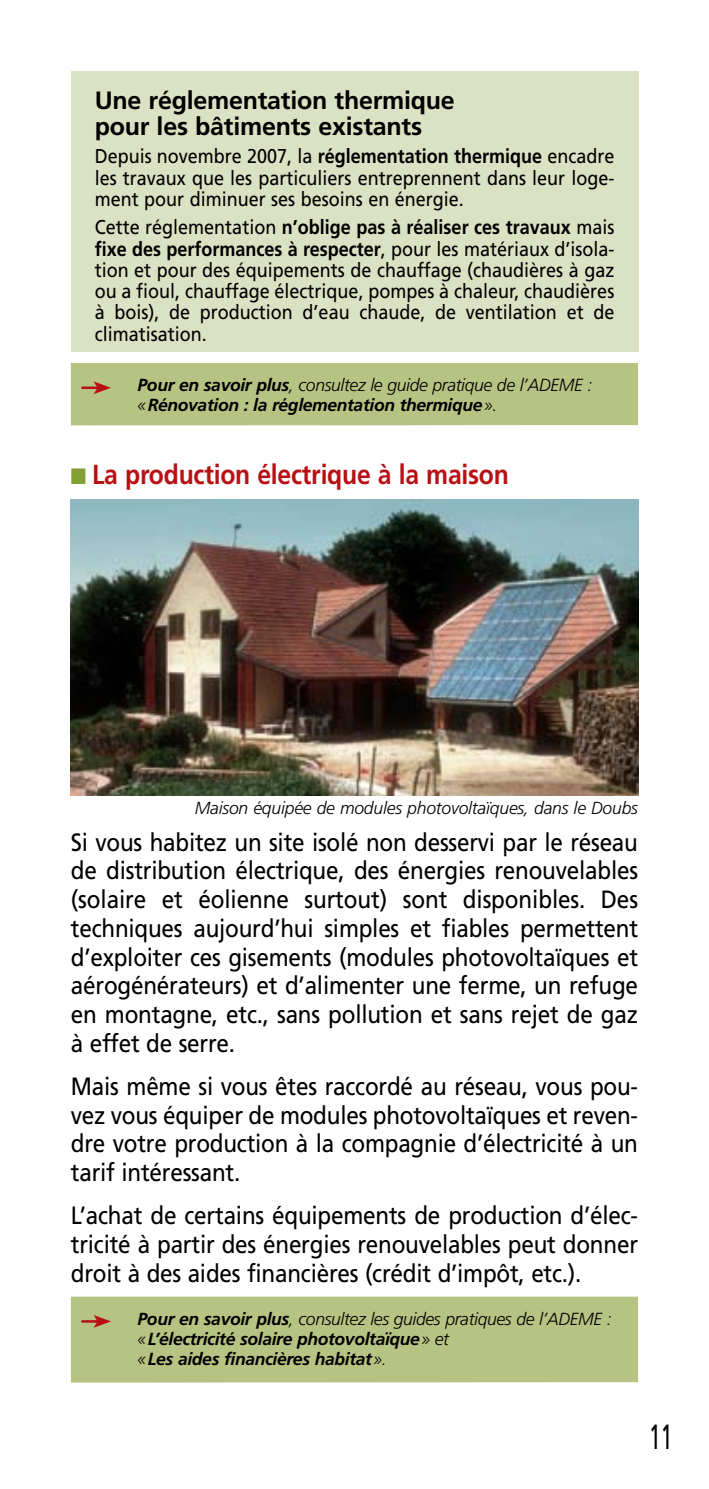
<style>
.page{position:relative;width:709px;height:1489px;background:#fff}
.page>*{position:absolute;margin:0;border:0;box-sizing:border-box;transform-origin:0 0}
.t1{font:35px "Frutiger";color:#000;scale:.6 1}
.t2{font:700 27.5px "Frutiger";letter-spacing:-.01em;color:#b81115;scale:.9 1}
.t3{font:25px/28.8px "Frutiger";letter-spacing:-.01em;color:#000;text-align:justify;scale:.9 1}
.t4{font:700 25px/26.2px "Frutiger";letter-spacing:-.01em;color:#000}
.t5{font:20px/21.2px "Frutiger";color:#000;text-align:justify;scale:.9 1}
.t6{font:italic 700 17.5px/20px "Frutiger";letter-spacing:-.02em;color:#000}
.t7{font:italic 300 17.5px "Frutiger";letter-spacing:-.01em;color:#000}
.s1{font-weight:700}
.s2{font-weight:300}
.s3{color:#82a035}
</style>
<div class="page">
<img style="left:71px;top:500px;width:567px;height:295px">
<div style="left:71px;top:1296px;width:567px;height:86px;background:#b6c382"></div>
<hr style="left:82px;top:1319px;width:15px;height:3px;background:#b81115">
<svg style="left:94px;top:1315px;width:17px;height:12px"></svg>
<div style="left:71px;top:363px;width:567px;height:62px;background:#b6c382"></div>
<hr style="left:82px;top:386px;width:15px;height:3px;background:#b81115">
<svg style="left:94px;top:381px;width:17px;height:13px"></svg>
<div style="left:71px;top:71px;width:567px;height:280px;background:#dbe2c3"></div>
<p class="t4" style="left:95px;top:87px;width:362px">Une réglementation thermique pour les bâtiments existants</p>
<p class="t5" style="left:95px;top:146px;width:579px">Depuis novembre 2007, la <span class="s1">réglementation thermique</span> encadre les travaux que les particuliers entreprennent dans leur loge&shy;ment pour diminuer ses besoins en énergie.</p>
<p class="t5" style="left:95px;top:216px;width:579px">Cette réglementation <span class="s1">n’oblige pas à réaliser ces travaux</span> mais <span class="s1">fixe des performances à respecter</span>, pour les matériaux d’isola&shy;tion et pour des équipements de chauffage (chaudières à gaz ou a fioul, chauffage électrique, pompes à chaleur, chaudières à bois), de production d’eau chaude, de ventilation et de climatisation.</p>
<p class="t6" style="left:138px;top:375px;width:456px">Pour en savoir plus<span class="s2">, consultez le guide pratique de l’ADEME : «</span>Rénovation : la réglementation thermique<span class="s2">».</span></p>
<p class="t2" style="left:71px;top:458px;width:488px"><span class="s3">■</span> La production électrique à la maison</p>
<p class="t7" style="left:195px;top:797px;width:445px">Maison équipée de modules photovoltaïques, dans le Doubs</p>
<p class="t3" style="left:71px;top:827px;width:631px">Si vous habitez un site isolé non desservi par le réseau de distribution électrique, des énergies renouvelables (solaire et éolienne surtout) sont disponibles. Des techniques aujourd’hui simples et fiables permettent d’exploiter ces gisements (modules photovoltaïques et aérogénérateurs) et d’alimenter une ferme, un refuge en montagne, etc., sans pollution et sans rejet de gaz à effet de serre.</p>
<p class="t3" style="left:71px;top:1071px;width:631px">Mais même si vous êtes raccordé au réseau, vous pou&shy;vez vous équiper de modules photovoltaïques et reven&shy;dre votre production à la compagnie d’électricité à un tarif intéressant.</p>
<p class="t3" style="left:71px;top:1200px;width:631px">L’achat de certains équipements de production d’élec&shy;tricité à partir des énergies renouvelables peut donner droit à des aides financières (crédit d’impôt, etc.).</p>
<p class="t6" style="left:138px;top:1308px;width:475px">Pour en savoir plus<span class="s2">, consultez les guides pratiques de l’ADEME : «</span>L’électricité solaire photovoltaïque<span class="s2">» et<br>«</span>Les aides financières habitat<span class="s2">».</span></p>
<h1 class="t1" style="left:649px;top:1415px;width:40px">11</h1>
</div>
